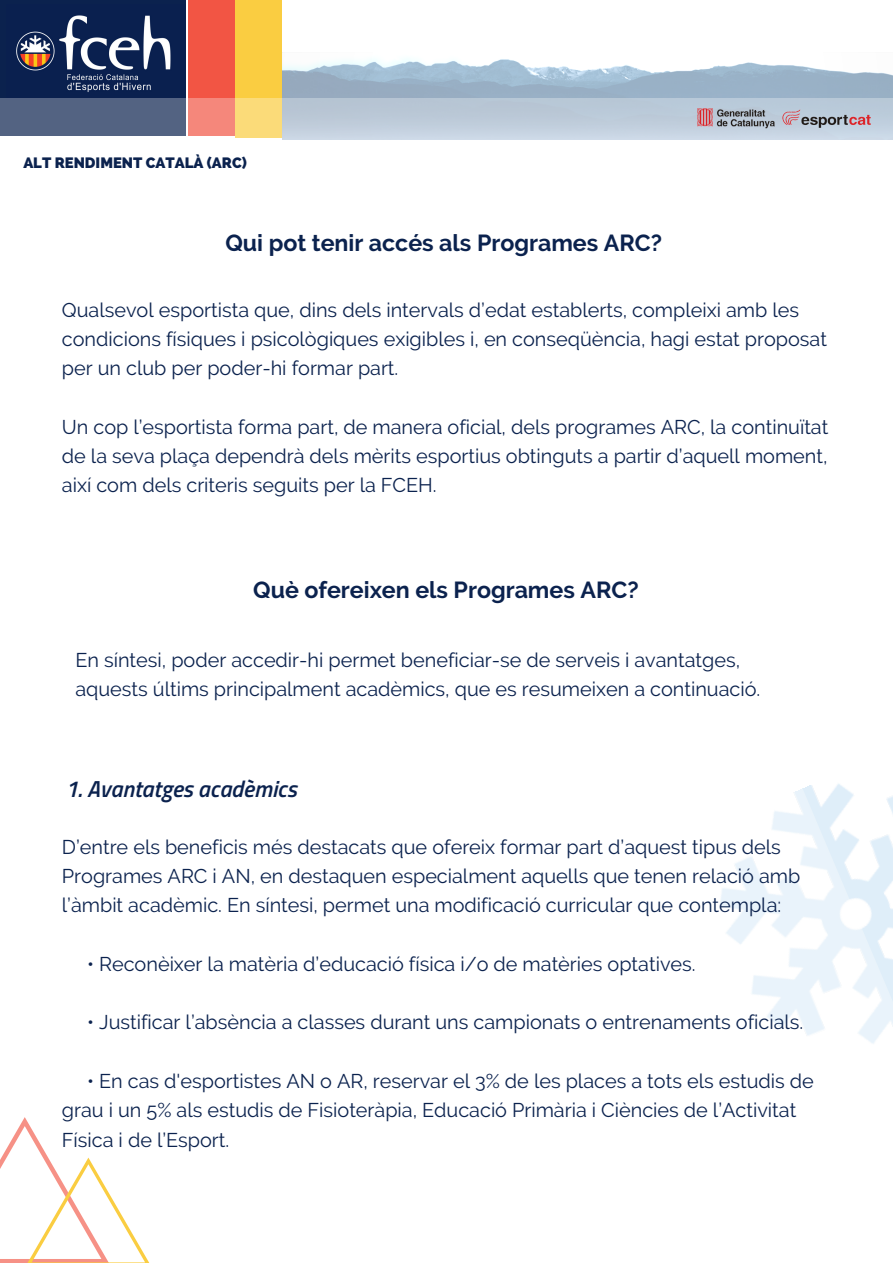
<style>
.page{position:relative;width:893px;height:1263px;background:#fff}
.page>*{position:absolute;margin:0;border:0;box-sizing:border-box;transform-origin:0 0}
.t1{font:700 23.25px "Raleway";color:#0b224e}
.t2{font:italic 600 23.25px "Titillium Web";color:#0b224e}
.t3{font:19.8px/29.2px "Raleway";color:#0b224e}
.t4{font:800 14.85px "Raleway";color:#0b224e}
</style>
<div class="page">
<div style="left:0;top:0;width:186px;height:135px;background:#0b224e"></div>
<div style="left:188px;top:0;width:46px;height:135px;background:#f25544"></div>
<img style="left:16px;top:15px;width:155px;height:77px">
<div style="left:235px;top:0;width:46px;height:137px;background:#facd41"></div>
<svg style="left:283px;top:59px;width:610px;height:39px;fill:#9ab2c9"></svg>
<svg style="left:0;top:98px;width:893px;height:42px;background:#b0b5bf"></svg>
<img style="left:697px;top:108px;width:93px;height:25px">
<img style="left:783px;top:109px;width:87px;height:18px">
<img style="left:720px;top:784px;width:173px;height:260px">
<svg style="left:0;top:1117px;width:150px;height:146px"></svg>
<p class="t4" style="left:23px;top:154px;width:225px">ALT RENDIMENT CATALÀ (ARC)</p>
<p class="t1" style="left:225px;top:229px;width:438px">Qui pot tenir accés als Programes ARC?</p>
<p class="t3" style="left:62px;top:295px;width:767px">Qualsevol esportista que, dins dels intervals d’edat establerts, compleixi amb les condicions físiques i psicològiques exigibles i, en conseqüència, hagi estat proposat per un club per poder-hi formar part.</p>
<p class="t3" style="left:62px;top:412px;width:768px;text-align:justify">Un cop l’esportista forma part, de manera oficial, dels programes ARC, la continuïtat de la seva plaça dependrà dels mèrits esportius obtinguts a partir d’aquell moment, així com dels criteris seguits per la FCEH.</p>
<p class="t1" style="left:253px;top:576px;width:387px">Què ofereixen els Programes ARC?</p>
<p class="t3" style="left:75px;top:645px;width:686px">En síntesi, poder accedir-hi permet beneficiar-se de serveis i avantatges, aquests últims principalment acadèmics, que es resumeixen a continuació.</p>
<p class="t2" style="left:65px;top:771px;width:233px">1. Avantatges acadèmics</p>
<p class="t3" style="left:62px;top:832px;width:740px">D’entre els beneficis més destacats que ofereix formar part d’aquest tipus dels<br>Programes ARC i AN, en destaquen especialment aquells que tenen relació amb l’àmbit acadèmic. En síntesi, permet una modificació curricular que contempla:</p>
<p class="t3" style="left:87px;top:949px;width:610px">• Reconèixer la matèria d’educació física i/o de matèries optatives.</p>
<p class="t3" style="left:87px;top:1008px;width:718px">• Justificar l’absència a classes durant uns campionats o entrenaments oficials.</p>
<p class="t3" style="left:62px;top:1066px;width:753px;text-indent:25px">• En cas d'esportistes AN o AR, reservar el 3% de les places a tots els estudis de grau i un 5% als estudis de Fisioteràpia, Educació Primària i Ciències de l’Activitat<br>Física i de l’Esport.</p>
</div>
